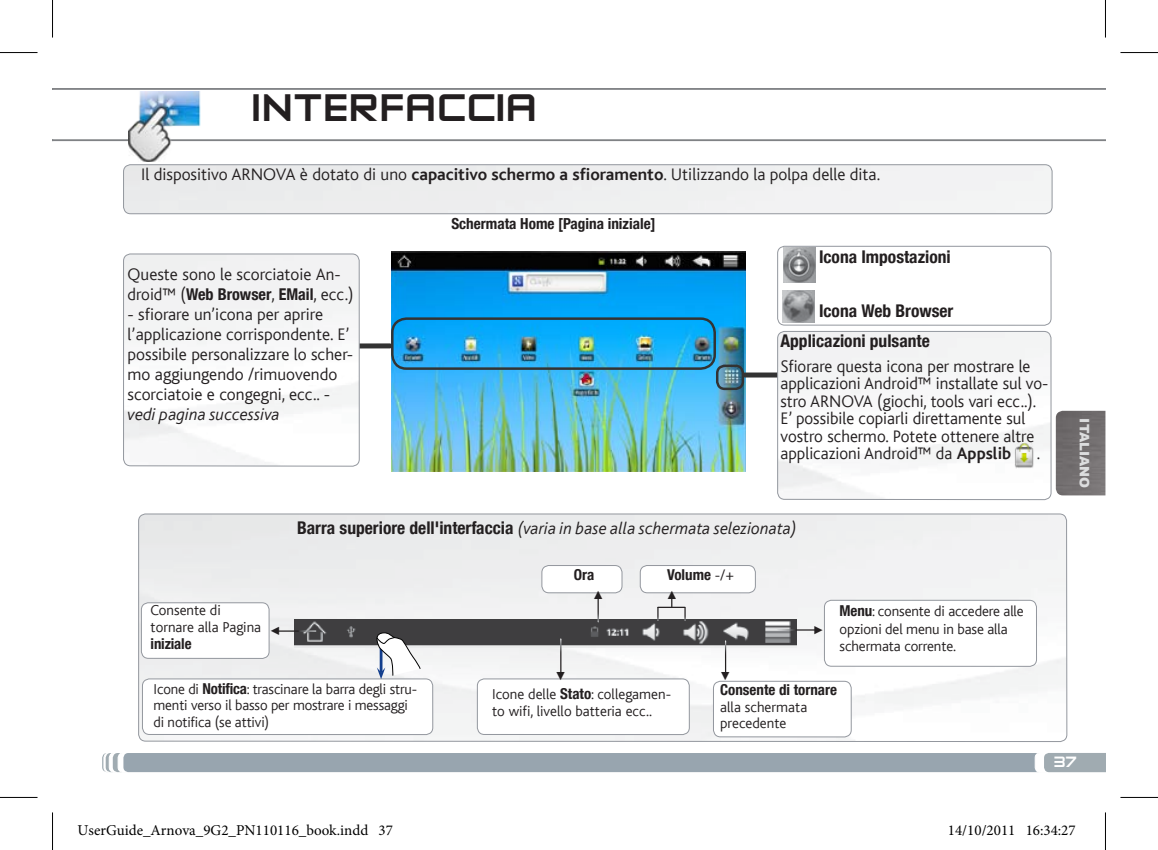
<style>
.page{position:relative;width:1158px;height:850px;background:#fff}
.page>*{position:absolute;margin:0;border:0;box-sizing:border-box;transform-origin:0 0}
.t1{font:45px "Zero Twos";color:#231f20}
.t2{font:300 17.5px/17.5px "Bliss";color:#231f20}
.t3{font:italic 300 17.5px "Bliss";color:#231f20}
.t4{font:700 condensed 17.5px "Helvetica Neue LT Com";color:#231f20}
.t5{font:17.5px "Zero Twos";color:#fff}
.t6{font:700 condensed 16.25px "Helvetica Neue LT Com";color:#231f20}
.t7{font:700 condensed 15.25px "Helvetica Neue LT Com";color:#231f20}
.t8{font:300 15px/16.2px "Bliss";letter-spacing:-.01em;color:#231f20}
.t9{font:15px "Minion Pro";color:#000}
.t10{font:700 condensed 15px "Helvetica Neue LT Com";color:#231f20}
.t11{font:900 13px "Arial";color:#dcddde}
.t12{font:11.75px "Arial";color:#231f20}
.s1{font-weight:700}
.s2{font-family:"Bliss";font-weight:300;font-stretch:normal;font-size:17.5px}
.s3{font-family:"Helvetica Neue LT Com";font-weight:700;font-style:normal;font-stretch:condensed}
.s4{font-family:"Bliss";font-weight:300;font-stretch:normal}
.s5{font-family:"Helvetica Neue LT Com";font-weight:700;font-stretch:condensed}
</style>
<div class="page">
<div style="left:102px;top:753px;width:1003px;height:19px;background:#98a5af"></div>
<img style="left:391px;top:251px;width:354px;height:220px">
<img style="left:139px;top:515px;width:927px;height:226px">
<div style="left:138px;top:513px;width:929px;height:228px;border:1px solid #93979e;border-radius:7px"></div>
<img style="left:294px;top:619px;width:502px;height:28px">
<div style="left:713px;top:681px;width:138px;height:55px;background:#fff;border-radius:7px"></div>
<div style="left:713px;top:680px;width:138px;height:56px;border:1px solid #93979e;border-radius:7px"></div>
<div style="left:824px;top:600px;width:212px;height:66px;background:#fff;border-radius:7px"></div>
<div style="left:824px;top:599px;width:212px;height:67px;border:1px solid #93979e;border-radius:7px"></div>
<div style="left:141px;top:602px;width:128px;height:56px;background:#fff;border-radius:7px"></div>
<div style="left:141px;top:602px;width:128px;height:56px;border:1px solid #93979e;border-radius:7px"></div>
<div style="left:123px;top:164px;width:929px;height:50px;border:1px solid #93979e;border-radius:7px"></div>
<div style="left:716px;top:364px;width:28px;height:26px;border:2px solid #333;border-radius:8px"></div>
<div style="left:745px;top:372px;width:115px;height:5px;background:#333"></div>
<img style="left:777px;top:331px;width:273px;height:168px">
<div style="left:777px;top:331px;width:274px;height:168px;border:1px solid #93979e;border-radius:7px"></div>
<div style="left:477px;top:678px;width:212px;height:56px;background:#fff;border-radius:7px"></div>
<div style="left:477px;top:678px;width:212px;height:56px;border:1px solid #93979e;border-radius:7px"></div>
<div style="left:142px;top:678px;width:291px;height:56px;background:#fff;border-radius:7px"></div>
<div style="left:142px;top:678px;width:291px;height:56px;border:1px solid #93979e;border-radius:7px"></div>
<hr style="left:275px;top:630px;width:41px;height:1px;background:#fff">
<hr style="left:560px;top:638px;width:1px;height:34px;background:#fff">
<hr style="left:725px;top:640px;width:1px;height:36px;background:#fff">
<hr style="left:777px;top:629px;width:41px;height:1px;background:#fff">
<svg style="left:373px;top:630px;width:48px;height:48px"></svg>
<div style="left:391px;top:317px;width:325px;height:52px;border:2px solid #333;border-radius:14px"></div>
<div style="left:354px;top:343px;width:36px;height:5px;background:#333"></div>
<img style="left:123px;top:254px;width:236px;height:212px">
<div style="left:123px;top:253px;width:236px;height:213px;border:1px solid #93979e;border-radius:7px"></div>
<div style="left:542px;top:565px;width:80px;height:27px;background:#fff;border-radius:7px"></div>
<div style="left:541px;top:565px;width:81px;height:28px;border:1px solid #93979e;border-radius:7px"></div>
<svg style="left:597px;top:594px;width:1px;height:27px"></svg>
<div style="left:640px;top:565px;width:115px;height:27px;background:#fff;border-radius:7px"></div>
<div style="left:640px;top:565px;width:115px;height:28px;border:1px solid #93979e;border-radius:7px"></div>
<svg style="left:657px;top:596px;width:28px;height:24px"></svg>
<div style="left:777px;top:246px;width:274px;height:79px;border:1px solid #93979e;border-radius:7px"></div>
<img style="left:782px;top:290px;width:32px;height:32px">
<img style="left:783px;top:247px;width:32px;height:36px">
<hr style="left:52px;top:88px;width:1053px;height:2px;background:#808285">
<hr style="left:52px;top:139px;width:1053px;height:2px;background:#808285">
<img style="left:128px;top:92px;width:91px;height:69px">
<img style="left:1055px;top:410px;width:50px;height:85px">
<img style="left:1011px;top:442px;width:25px;height:26px">
<hr style="left:0;top:52px;width:38px;height:1px;background:#000">
<hr style="left:1120px;top:52px;width:37px;height:1px;background:#000">
<hr style="left:0;top:796px;width:38px;height:1px;background:#000">
<hr style="left:1120px;top:796px;width:37px;height:1px;background:#000">
<hr style="left:52px;top:0;width:1px;height:38px;background:#000">
<hr style="left:52px;top:812px;width:1px;height:37px;background:#000">
<hr style="left:1104px;top:0;width:1px;height:38px;background:#000">
<hr style="left:1104px;top:812px;width:1px;height:37px;background:#000">
<div style="left:270px;top:824px;width:7px;height:11px;border:1px solid #fff;border-radius:50%"></div>
<div style="left:271px;top:825px;width:5px;height:9px;border:1px solid #fff;border-radius:50%"></div>
<div style="left:974px;top:824px;width:7px;height:11px;border:1px solid #fff;border-radius:50%"></div>
<div style="left:975px;top:825px;width:5px;height:9px;border:1px solid #fff;border-radius:50%"></div>
<h1 class="t1" style="left:251px;top:84px;width:155px">INTERFACCIA</h1>
<p class="t2" style="left:141px;top:166px;width:740px">Il dispositivo ARNOVA è dotato di uno <span class="s1">capacitivo schermo a sfioramento</span>. Utilizzando la polpa delle dita.</p>
<p class="t7" style="left:451px;top:214px;width:206px">Schermata Home [Pagina iniziale]</p>
<p class="t2" style="left:127px;top:265px;width:215px">Queste sono le scorciatoie An-</p>
<p class="t6" style="left:127px;top:284px;width:227px"><span class="s2">droid™ (</span>Web Browser<span class="s2">,</span> EMail<span class="s2">, ecc.)</span></p>
<p class="t2" style="left:127px;top:304px;width:227px;line-height:20px">- sfiorare un’icona per aprire l’applicazione corrispondente. E’ possibile personalizzare lo scher&shy;mo aggiungendo /rimuovendo scorciatoie e congegni, ecc.. -</p>
<p class="t3" style="left:127px;top:405px;width:154px">vedi pagina successiva</p>
<p class="t4" style="left:819px;top:246px;width:133px">Icona Impostazioni</p>
<p class="t4" style="left:819px;top:300px;width:136px">Icona Web Browser</p>
<p class="t4" style="left:780px;top:330px;width:151px">Applicazioni pulsante</p>
<p class="t2" style="left:780px;top:357px;width:269px">Sfiorare questa icona per mostrare le applicazioni Android™ installate sul vo&shy;stro ArNOVA (giochi, tools vari ecc..).<br>E’ possibile copiarli direttamente sul vostro schermo. Potete ottenere altre applicazioni Android™ da <span class="s1">Appslib</span></p>
<p class="t2" style="left:1036px;top:445px;width:5px">.</p>
<p class="t3" style="left:297px;top:518px;width:500px"><span class="s3">Barra superiore dell'interfaccia</span> (varia in base alla schermata selezionata)</p>
<p class="t10" style="left:574px;top:565px;width:22px">Ora</p>
<p class="t10" style="left:667px;top:565px;width:69px">Volume <span class="s4">-/+</span></p>
<p class="t8" style="left:151px;top:602px;width:112px">Consente di tornare alla Pagina</p>
<p class="t10" style="left:151px;top:634px;width:42px">iniziale</p>
<p class="t12" style="left:283px;top:624px;width:13px;rotate:90deg">▼</p>
<p class="t8" style="left:153px;top:681px;width:265px">Icone di <span class="s5">Notifica</span>: trascinare la barra degli stru&shy;menti verso il basso per mostrare i messaggi di notifica (se attivi)</p>
<p class="t12" style="left:604px;top:602px;width:13px;rotate:-180deg">▼</p>
<p class="t12" style="left:677px;top:602px;width:13px;rotate:-180deg">▼</p>
<p class="t12" style="left:554px;top:668px;width:13px">▼</p>
<p class="t12" style="left:719px;top:668px;width:13px">▼</p>
<p class="t12" style="left:810px;top:635px;width:13px;rotate:-90deg">▼</p>
<p class="t8" style="left:839px;top:602px;width:186px;line-height:17.5px"><span class="s5">Menu</span>: consente di accedere alle opzioni del menu in base alla schermata corrente.</p>
<p class="t8" style="left:492px;top:685px;width:180px;line-height:17.5px">Icone delle <span class="s5">Stato</span>: collegamen&shy;to wifi, livello batteria ecc..</p>
<p class="t10" style="left:720px;top:680px;width:118px">Consente di tornare</p>
<p class="t8" style="left:720px;top:698px;width:89px">alla schermata precedente</p>
<p class="t11" style="left:1093px;top:418px;width:71px;rotate:90deg">ITALIANO</p>
<p class="t5" style="left:1053px;top:753px;width:25px">37</p>
<p class="t9" style="left:78px;top:819px;width:317px">UserGuide_Arnova_9G2_PN110116_book.indd 37</p>
<p class="t9" style="left:947px;top:819px;width:129px">14/10/2011 16:34:27</p>
</div>
